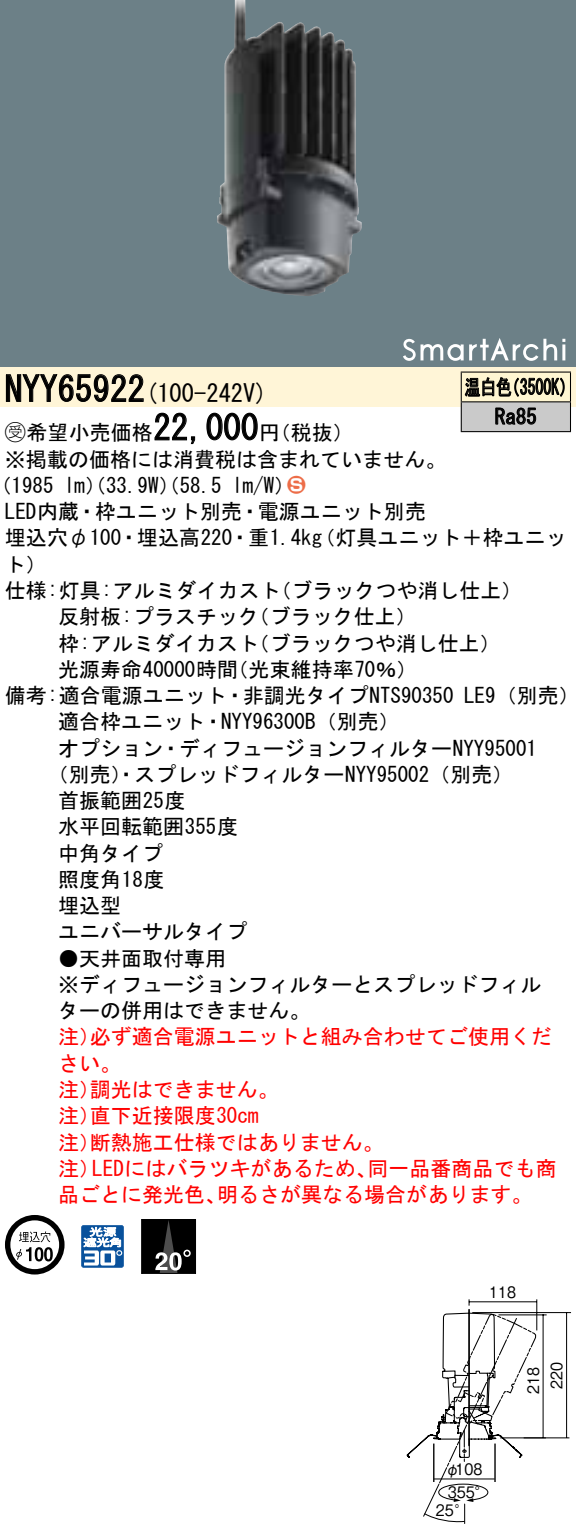
<style>
.page{position:relative;width:576px;height:1534px;background:#fff}
.page>*{position:absolute;margin:0;border:0;box-sizing:border-box;transform-origin:0 0}
.t1{font:35px "MS Gothic";color:#000}
.t2{font:24.5px "MS Gothic";color:#000}
.t3{font:21px/26.2px "MS Gothic";color:#000}
.t4{font:21px/26.2px "MS Gothic";color:#f00}
.t5{font:21px/29.8px "MS Gothic";color:#000;scale:.75 1}
.t6{font:21px "Ford Classification 1";color:#ed6d48}
.t7{font:15.75px/22.8px "Gothic BBB Pro Medium 90 pv RKSJ H";color:#000;scale:.9 1}
.s1{font-family:"Ford Classification 1"}
.s2{color:#fff}
</style>
<div class="page">
<div style="left:0;top:0;width:575px;height:337px;background:#6c8087"></div>
<img style="left:217px;top:0;width:145px;height:296px">
<div style="left:0;top:337px;width:575px;height:29px;background:#6c8087"></div>
<svg style="left:403px;top:338px;width:60px;height:23px"></svg>
<svg style="left:469px;top:338px;width:96px;height:23px"></svg>
<div style="left:0;top:366px;width:575px;height:40px;background:#fff5d7"></div>
<svg style="left:6px;top:374px;width:138px;height:28px"></svg>
<svg style="left:154px;top:412px;width:42px;height:32px"></svg>
<svg style="left:206px;top:412px;width:52px;height:29px"></svg>
<svg style="left:5px;top:1215px;width:59px;height:59px"></svg>
<svg style="left:44px;top:1246px;width:9px;height:15px"></svg>
<svg style="left:81px;top:1225px;width:43px;height:42px"></svg>
<div style="left:141px;top:1219px;width:54px;height:54px;background:#000"></div>
<svg style="left:155px;top:1220px;width:34px;height:51px"></svg>
<div style="left:141px;top:1218px;width:55px;height:55px;border:1px solid #000"></div>
<div style="left:461px;top:372px;width:109px;height:30px;background:#fff6d2"></div>
<div style="left:461px;top:402px;width:109px;height:29px;background:#cacaca"></div>
<hr style="left:460px;top:371px;width:110px;height:1px;background:#000">
<hr style="left:569px;top:372px;width:2px;height:29px;background:#000">
<hr style="left:460px;top:401px;width:110px;height:1px;background:#000">
<hr style="left:569px;top:402px;width:2px;height:29px;background:#000">
<hr style="left:460px;top:431px;width:110px;height:1px;background:#000">
<svg style="left:460px;top:372px;width:104px;height:59px"></svg>
<hr style="left:468px;top:1309px;width:1px;height:136px;background:#000">
<svg style="left:406px;top:1311px;width:131px;height:212px"></svg>
<hr style="left:500px;top:1436px;width:45px;height:2px;background:#000">
<hr style="left:498px;top:1313px;width:48px;height:2px;background:#000">
<hr style="left:542px;top:1314px;width:1px;height:123px;background:#000">
<hr style="left:523px;top:1436px;width:46px;height:2px;background:#000">
<hr style="left:472px;top:1311px;width:98px;height:1px;background:#000">
<hr style="left:565px;top:1312px;width:2px;height:125px;background:#000">
<hr style="left:536px;top:1299px;width:1px;height:31px;background:#000">
<hr style="left:468px;top:1300px;width:68px;height:2px;background:#000">
<h1 class="t1" style="left:5px;top:371px;width:142px">NYY65922</h1>
<p class="t5" style="left:494px;top:372px;width:57px;text-indent:-30px">温白色<br>Ra85</p>
<p class="t5" style="left:504px;top:372px;width:96px">（3500 (K</p>
<p class="t2" style="left:145px;top:380px;width:124px">(100-242 (V</p>
<h1 class="t1" style="left:153px;top:410px;width:106px">22,000</h1>
<p class="t3" style="left:5px;top:419px;width:442px"><span class="s1">B</span>希望小売価格<br>※掲載の価格には消費税は含まれていません。</p>
<p class="t6" style="left:287px;top:474px;width:19px">2<span class="s2">3</span></p>
<p class="t3" style="left:259px;top:419px;width:96px">（円税抜(</p>
<p class="t3" style="left:232px;top:472px;width:64px">l m (W/</p>
<p class="t3" style="left:-9px;top:472px;width:65px">（1985</p>
<p class="t3" style="left:5px;top:498px;width:422px">LED内蔵・枠ユニット別売・電源ユニット別売</p>
<p class="t3" style="left:314px;top:524px;width:253px">（灯具ユニット＋枠ユニッ</p>
<p class="t3" style="left:64px;top:472px;width:159px">lm）（33.9 ）（W 58.5</p>
<p class="t3" style="left:5px;top:524px;width:318px">埋込穴φ100・埋込高220・重1.4kg</p>
<p class="t3" style="left:5px;top:551px;width:43px">ト(</p>
<p class="t3" style="left:270px;top:577px;width:254px">（ブラックつや消し仕上(</p>
<p class="t3" style="left:248px;top:577px;width:169px;text-indent:-243px">仕様:灯具:アルミダイカスト<br>（ブラック仕上(</p>
<p class="t3" style="left:248px;top:603px;width:253px;text-indent:-190px">反射板:プラスチック<br>（ブラックつや消し仕上(</p>
<p class="t3" style="left:227px;top:629px;width:191px;text-indent:-169px">枠:アルミダイカスト<br>（光束維持率70％(</p>
<p class="t3" style="left:58px;top:656px;width:181px">光源寿命40000時間</p>
<p class="t3" style="left:5px;top:682px;width:450px">備考:適合電源ユニット・非調光タイプNTS90350</p>
<p class="t3" style="left:58px;top:708px;width:343px">適合枠ユニット・NYY96300 （B 別売(</p>
<p class="t3" style="left:58px;top:734px;width:480px">オプション・ディフュージョンフィルターNYY95001</p>
<p class="t3" style="left:48px;top:761px;width:467px">（別売）・スプレッドフィルターNYY95002（別売(</p>
<p class="t3" style="left:58px;top:787px;width:129px">首振範囲25度</p>
<p class="t3" style="left:58px;top:813px;width:181px">水平回転範囲355度</p>
<p class="t3" style="left:58px;top:839px;width:106px">中角タイプ</p>
<p class="t3" style="left:58px;top:866px;width:108px">照度角18度</p>
<p class="t3" style="left:58px;top:892px;width:64px">埋込型</p>
<p class="t3" style="left:58px;top:918px;width:190px">ユニバーサルタイプ</p>
<p class="t3" style="left:58px;top:944px;width:484px">●天井面取付専用<br>※ディフュージョンフィルターとスプレッドフィルターの併用はできません。</p>
<p class="t4" style="left:90px;top:1023px;width:463px">必ず適合電源ユニットと組み合わせてご使用くだ</p>
<p class="t3" style="left:464px;top:682px;width:117px">LE （9 別売(</p>
<p class="t4" style="left:58px;top:1023px;width:43px">注）</p>
<p class="t4" style="left:58px;top:1049px;width:64px">さい。</p>
<p class="t4" style="left:90px;top:1076px;width:190px">調光はできません。</p>
<p class="t4" style="left:90px;top:1076px;width:170px;text-indent:-32px">注）<br>直下近接限度30cm</p>
<p class="t4" style="left:90px;top:1102px;width:295px;text-indent:-32px">注）<br>断熱施工仕様ではありません。</p>
<p class="t4" style="left:58px;top:1128px;width:43px">注）</p>
<p class="t4" style="left:92px;top:1154px;width:286px">LEDにはバラツキがあるため、</p>
<p class="t4" style="left:367px;top:1154px;width:190px">同一品番商品でも商</p>
<p class="t4" style="left:58px;top:1154px;width:43px">注）</p>
<p class="t4" style="left:58px;top:1181px;width:169px">品ごとに発光色、</p>
<p class="t4" style="left:217px;top:1181px;width:317px">明るさが異なる場合があります。</p>
<p class="t7" style="left:489px;top:1278px;width:31px">118</p>
<p class="t7" style="left:519px;top:1393px;width:37px;text-align:center;rotate:-90deg">218<br>220</p>
<p class="t7" style="left:455px;top:1455px;width:31px">108</p>
<p class="t7" style="left:445px;top:1455px;width:52px">φ<br>355°</p>
<p class="t7" style="left:435px;top:1496px;width:38px">25°</p>
</div>
